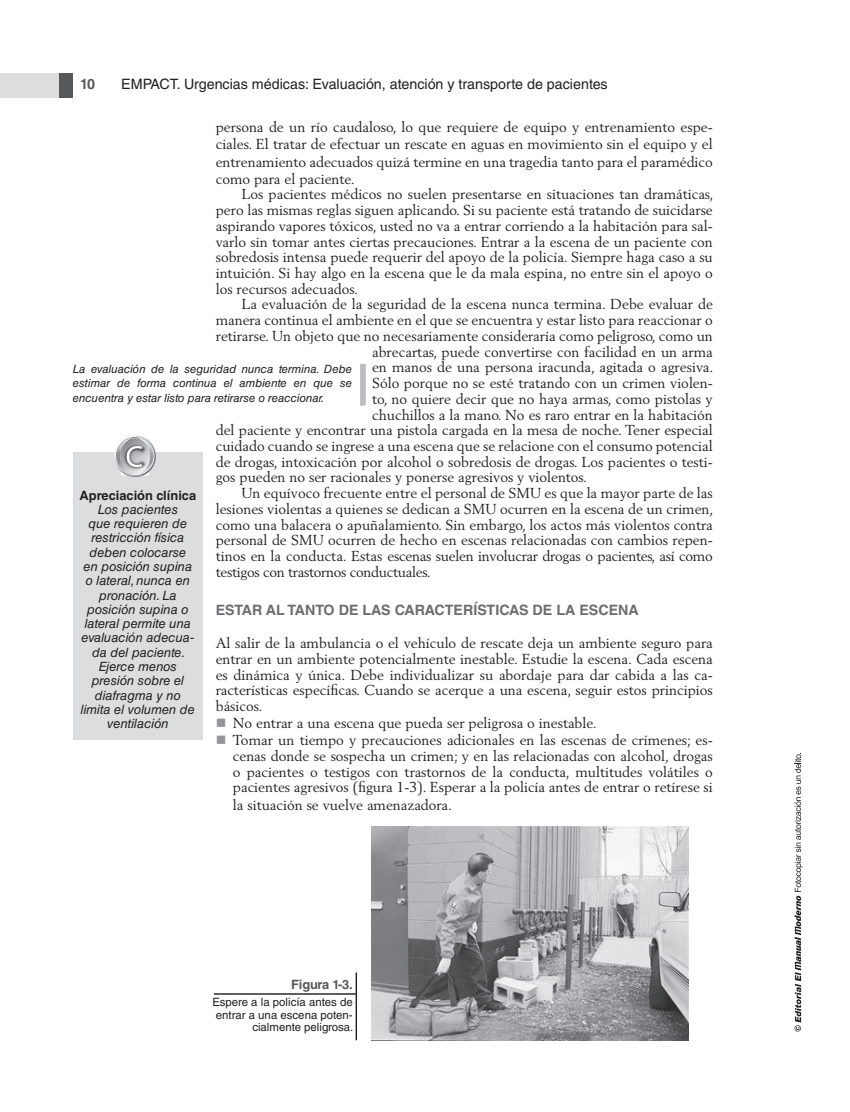
<style>
.page{position:relative;width:850px;height:1112px;background:#fff}
.page>*{position:absolute;margin:0;border:0;box-sizing:border-box;transform-origin:0 0}
.t1{font:14.2px/15.8px "Berling LT Std";color:#231f20;text-align:justify}
.t2{font:14.2px "Berling LT Std";letter-spacing:-.02em;color:#231f20}
.t3{font:14.2px "Helvetica LT Std";color:#231f20}
.t4{font:700 14.2px "Helvetica LT Std";color:#6c6d70}
.t5{font:700 14.2px "Helvetica LT Std";color:#57585a}
.t6{font:italic 12.8px/14.2px "Helvetica LT Std";color:#231f20;text-align:center}
.t7{font:700 12.8px "Helvetica LT Std";color:#231f20}
.t8{font:700 12.8px "Helvetica LT Std";letter-spacing:-.02em;color:#57585a}
.t9{font:italic 11.4px/14.2px "Helvetica LT Std";color:#231f20;text-align:justify}
.t10{font:11.4px/12.8px "Helvetica LT Std";color:#231f20;text-align:right}
</style>
<div class="page">
<svg style="left:795px;top:753px;width:8px;height:278px"></svg>
<div style="left:0;top:73px;width:59px;height:25px;background:#dcdddf"></div>
<div style="left:60px;top:73px;width:13px;height:25px;background:#57585a"></div>
<div style="left:73px;top:453px;width:130px;height:287px;background:#dcdddf"></div>
<svg style="left:114px;top:435px;width:42px;height:42px"></svg>
<div style="left:360px;top:364px;width:6px;height:42px;background:#bcbdc0"></div>
<img style="left:371px;top:827px;width:318px;height:213px">
<hr style="left:356px;top:972px;width:1px;height:68px;background:#231f20">
<hr style="left:214px;top:993px;width:142px;height:2px;background:#231f20">
<p class="t5" style="left:80px;top:79px;width:17px">10</p>
<p class="t3" style="left:121px;top:79px;width:488px">EMPACT. Urgencias médicas: Evaluación, atención y transporte de pacientes</p>
<p class="t1" style="left:216px;top:120px;width:499px;line-height:17.2px">persona de un río caudaloso, lo que requiere de equipo y entrenamiento espe&shy;ciales. El tratar de efectuar un rescate en aguas en movimiento sin el equipo y el entrenamiento adecuados quizá termine en una tragedia tanto para el paramédico como para el paciente.</p>
<p class="t1" style="left:216px;top:188px;width:499px;text-indent:26px">Los pacientes médicos no suelen presentarse en situaciones tan dramáticas, pero las mismas reglas siguen aplicando. Si su paciente está tratando de suicidarse aspirando vapores tóxicos, usted no va a entrar corriendo a la habitación para sal&shy;varlo sin tomar antes ciertas precauciones. Entrar a la escena de un paciente con sobredosis intensa puede requerir del apoyo de la policía. Siempre haga caso a su intuición. Si hay algo en la escena que le da mala espina, no entre sin el apoyo o los recursos adecuados.</p>
<p class="t1" style="left:241px;top:298px;width:473px">La evaluación de la seguridad de la escena nunca termina. Debe evaluar de</p>
<p class="t1" style="left:216px;top:314px;width:499px">manera continua el ambiente en el que se encuentra y estar listo para reaccionar o</p>
<p class="t1" style="left:216px;top:329px;width:499px">retirarse. Un objeto que no necesariamente consideraría como peligroso, como un</p>
<p class="t1" style="left:372px;top:345px;width:342px">abrecartas, puede convertirse con facilidad en un arma</p>
<p class="t1" style="left:372px;top:361px;width:343px">en manos de una persona iracunda, agitada o agresiva.</p>
<p class="t1" style="left:372px;top:376px;width:342px">Sólo porque no se esté tratando con un crimen violen-</p>
<p class="t1" style="left:372px;top:392px;width:342px">to, no quiere decir que no haya armas, como pistolas y</p>
<p class="t1" style="left:372px;top:408px;width:342px">chuchillos a la mano. No es raro entrar en la habitación</p>
<p class="t1" style="left:216px;top:424px;width:499px">del paciente y encontrar una pistola cargada en la mesa de noche. Tener especial</p>
<p class="t1" style="left:216px;top:439px;width:499px">cuidado cuando se ingrese a una escena que se relacione con el consumo potencial</p>
<p class="t1" style="left:216px;top:455px;width:499px">de drogas, intoxicación por alcohol o sobredosis de drogas. Los pacientes o testi-</p>
<p class="t1" style="left:216px;top:471px;width:373px">gos pueden no ser racionales y ponerse agresivos y violentos.</p>
<p class="t1" style="left:241px;top:486px;width:473px">Un equívoco frecuente entre el personal de SMU es que la mayor parte de las</p>
<p class="t1" style="left:216px;top:502px;width:499px">lesiones violentas a quienes se dedican a SMU ocurren en la escena de un crimen,</p>
<p class="t1" style="left:216px;top:518px;width:499px">como una balacera o apuñalamiento. Sin embargo, los actos más violentos contra</p>
<p class="t1" style="left:216px;top:534px;width:499px">personal de SMU ocurren de hecho en escenas relacionadas con cambios repen-</p>
<p class="t2" style="left:216px;top:550px;width:499px">tinos en la conducta. Estas escenas suelen involucrar drogas o pacientes, así como</p>
<p class="t2" style="left:216px;top:566px;width:216px">testigos con trastornos conductuales.</p>
<p class="t4" style="left:216px;top:605px;width:425px">ESTAR AL TANTO DE LAS CARACTERÍSTICAS DE LA ESCENA</p>
<p class="t1" style="left:216px;top:636px;width:499px">Al salir de la ambulancia o el vehículo de rescate deja un ambiente seguro para entrar en un ambiente potencialmente inestable. Estudie la escena. Cada escena es dinámica y única. Debe individualizar su abordaje para dar cabida a las ca&shy;racterísticas específicas. Cuando se acerque a una escena, seguir estos principios básicos.</p>
<p class="t1" style="left:233px;top:716px;width:481px;line-height:17.2px">No entrar a una escena que pueda ser peligrosa o inestable.<br>Tomar un tiempo y precauciones adicionales en las escenas de crímenes; es-</p>
<p class="t1" style="left:233px;top:749px;width:482px">cenas donde se sospecha un crimen; y en las relacionadas con alcohol, drogas o pacientes o testigos con trastornos de la conducta, multitudes volátiles o pacientes agresivos (figura 1-3). Esperar a la policía antes de entrar o retírese si</p>
<p class="t1" style="left:233px;top:798px;width:221px">la situación se vuelve amenazadora.</p>
<p class="t9" style="left:73px;top:363px;width:281px">La evaluación de la seguridad nunca termina. Debe estimar de forma continua el ambiente en que se encuentra y estar listo para retirarse o reaccionar.</p>
<p class="t7" style="left:80px;top:490px;width:118px">Apreciación clínica</p>
<p class="t6" style="left:81px;top:503px;width:116px">Los pacientes<br>que requieren de restricción física deben colocarse en posición supina o lateral, nunca en pronación. La posición supina o lateral permite una evaluación adecua&shy;da del paciente.<br>Ejerce menos presión sobre el diafragma y no limita el volumen de ventilación</p>
<p class="t8" style="left:291px;top:979px;width:63px">Figura 1-3.</p>
<p class="t10" style="left:212px;top:996px;width:142px">Espere a la policía antes de entrar a una escena poten&shy;cialmente peligrosa.</p>
</div>
